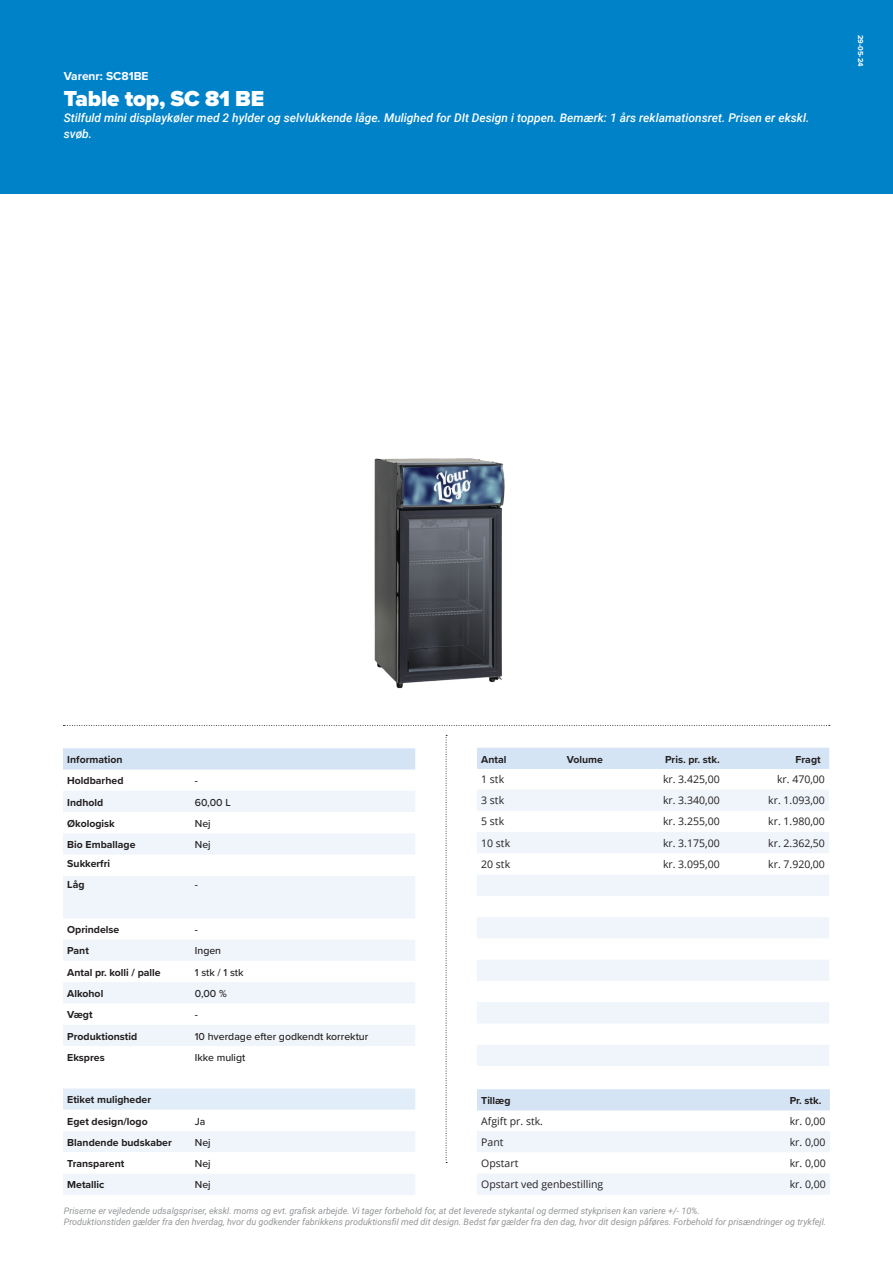
<style>
.page{position:relative;width:893px;height:1263px;background:#fff}
.page>*{position:absolute;margin:0;border:0;box-sizing:border-box;transform-origin:0 0}
.t1{font:900 22.5px "Proxima Nova";letter-spacing:-.01em;color:#fff}
.t2{font:italic 500 12px/16.5px "Roboto";color:#fff}
.t3{font:700 12px "Proxima Nova";color:#fff}
.t4{font:700 10.5px/21.3px "Proxima Nova";color:#231f20}
.t5{font:10.5px "Open Sans";color:#231f20}
.t6{font:500 10.5px "Proxima Nova";color:#231f20}
.t7{font:italic 9px/10.8px "Roboto";color:#939598}
.t8{font:700 7.5px "Proxima Nova";color:#fff}
</style>
<div class="page">
<div style="left:0;top:0;width:893px;height:193px;background:#0082c9"></div>
<div style="left:477px;top:748px;width:352px;height:21px;background:#d4e4f4"></div>
<svg style="left:477px;top:790px;width:352px;height:276px;fill:#eff5fb"></svg>
<img style="left:374px;top:458px;width:131px;height:231px">
<svg style="left:446px;top:735px;width:1px;height:428px"></svg>
<svg style="left:63px;top:725px;width:767px;height:1px"></svg>
<div style="left:63px;top:748px;width:352px;height:21px;background:#d4e4f4"></div>
<svg style="left:63px;top:791px;width:352px;height:404px;fill:#eff5fb"></svg>
<svg style="left:63px;top:1067px;width:352px;height:106px"></svg>
<div style="left:477px;top:1089px;width:353px;height:21px;background:#d4e4f4"></div>
<svg style="left:477px;top:1131px;width:353px;height:64px"></svg>
<h2 class="t3" style="left:64px;top:67px;width:86px">Varenr: SC81BE</h2>
<h1 class="t1" style="left:64px;top:81px;width:202px">Table top, SC 81 BE</h1>
<h2 class="t2" style="left:64px;top:109px;width:747px">Stilfuld mini displaykøler med 2 hylder og selvlukkende låge. Mulighed for DIt Design i toppen. Bemærk: 1 års reklamationsret. Prisen er ekskl. svøb.</h2>
<p class="t8" style="left:866px;top:35px;width:33px;rotate:90deg">29-05-24</p>
<p class="t4" style="left:67px;top:749px;width:58px">Information<br>Holdbarhed</p>
<p class="t6" style="left:195px;top:773px;width:5px">-</p>
<p class="t4" style="left:67px;top:791px;width:38px">Indhold</p>
<p class="t6" style="left:195px;top:794px;width:37px">60,00 L</p>
<p class="t4" style="left:67px;top:812px;width:49px">Økologisk</p>
<p class="t6" style="left:195px;top:815px;width:17px">Nej</p>
<p class="t4" style="left:67px;top:834px;width:70px">Bio Emballage</p>
<p class="t6" style="left:195px;top:837px;width:17px">Nej</p>
<p class="t4" style="left:67px;top:853px;width:44px">Sukkerfri<br>Låg</p>
<p class="t6" style="left:195px;top:877px;width:5px">-</p>
<p class="t4" style="left:67px;top:919px;width:54px">Oprindelse</p>
<p class="t6" style="left:195px;top:922px;width:5px">-</p>
<p class="t4" style="left:67px;top:940px;width:23px">Pant</p>
<p class="t6" style="left:195px;top:943px;width:28px">Ingen</p>
<p class="t4" style="left:67px;top:961px;width:95px">Antal pr. kolli / palle</p>
<p class="t6" style="left:195px;top:964px;width:50px">1 stk / 1 stk</p>
<p class="t4" style="left:67px;top:982px;width:38px">Alkohol</p>
<p class="t6" style="left:195px;top:986px;width:34px">0,00 %</p>
<p class="t4" style="left:67px;top:1004px;width:27px">Vægt</p>
<p class="t6" style="left:195px;top:1007px;width:5px">-</p>
<p class="t4" style="left:67px;top:1025px;width:71px">Produktionstid</p>
<p class="t6" style="left:195px;top:1028px;width:175px">10 hverdage efter godkendt korrektur</p>
<p class="t4" style="left:67px;top:1046px;width:39px">Ekspres</p>
<p class="t6" style="left:195px;top:1049px;width:52px">Ikke muligt</p>
<p class="t4" style="left:67px;top:1089px;width:85px">Etiket muligheder<br>Eget design/logo</p>
<p class="t6" style="left:195px;top:1113px;width:12px">Ja</p>
<p class="t4" style="left:67px;top:1131px;width:106px">Blandende budskaber</p>
<p class="t6" style="left:195px;top:1134px;width:17px">Nej</p>
<p class="t4" style="left:67px;top:1153px;width:59px">Transparent</p>
<p class="t6" style="left:195px;top:1156px;width:17px">Nej</p>
<p class="t4" style="left:67px;top:1174px;width:39px">Metallic</p>
<p class="t6" style="left:195px;top:1177px;width:17px">Nej</p>
<p class="t4" style="left:481px;top:748px;width:27px">Antal</p>
<p class="t4" style="left:567px;top:748px;width:38px">Volume</p>
<p class="t4" style="left:665px;top:748px;width:56px">Pris. pr. stk.</p>
<p class="t4" style="left:795px;top:748px;width:27px">Fragt</p>
<p class="t5" style="left:481px;top:772px;width:24px">1 stk</p>
<p class="t5" style="left:663px;top:772px;width:58px">kr. 3.425,00</p>
<p class="t5" style="left:777px;top:772px;width:49px">kr. 470,00</p>
<p class="t5" style="left:481px;top:793px;width:24px">3 stk</p>
<p class="t5" style="left:663px;top:793px;width:58px">kr. 3.340,00</p>
<p class="t5" style="left:768px;top:793px;width:58px">kr. 1.093,00</p>
<p class="t5" style="left:481px;top:814px;width:24px">5 stk</p>
<p class="t5" style="left:663px;top:814px;width:58px">kr. 3.255,00</p>
<p class="t5" style="left:768px;top:814px;width:58px">kr. 1.980,00</p>
<p class="t5" style="left:481px;top:836px;width:30px">10 stk</p>
<p class="t5" style="left:663px;top:836px;width:58px">kr. 3.175,00</p>
<p class="t5" style="left:768px;top:836px;width:58px">kr. 2.362,50</p>
<p class="t5" style="left:481px;top:857px;width:30px">20 stk</p>
<p class="t5" style="left:663px;top:857px;width:58px">kr. 3.095,00</p>
<p class="t5" style="left:768px;top:857px;width:58px">kr. 7.920,00</p>
<p class="t4" style="left:481px;top:1089px;width:31px">Tillæg</p>
<p class="t4" style="left:790px;top:1089px;width:33px">Pr. stk.</p>
<p class="t5" style="left:481px;top:1114px;width:63px">Afgift pr. stk.</p>
<p class="t5" style="left:790px;top:1114px;width:37px">kr. 0,00</p>
<p class="t5" style="left:481px;top:1135px;width:24px">Pant</p>
<p class="t5" style="left:790px;top:1135px;width:37px">kr. 0,00</p>
<p class="t5" style="left:481px;top:1156px;width:39px">Opstart</p>
<p class="t5" style="left:790px;top:1156px;width:37px">kr. 0,00</p>
<p class="t5" style="left:481px;top:1177px;width:124px">Opstart ved genbestilling</p>
<p class="t5" style="left:790px;top:1177px;width:37px">kr. 0,00</p>
<p class="t7" style="left:64px;top:1205px;width:764px">Priserne er vejledende udsalgspriser, ekskl. moms og evt. grafisk arbejde. Vi tager forbehold for, at det leverede stykantal og dermed stykprisen kan variere +/- 10%.<br>Produktionstiden gælder fra den hverdag, hvor du godkender fabrikkens produktionsfil med dit design. Bedst før gælder fra den dag, hvor dit design påføres. Forbehold for prisændringer og trykfejl.</p>
</div>
